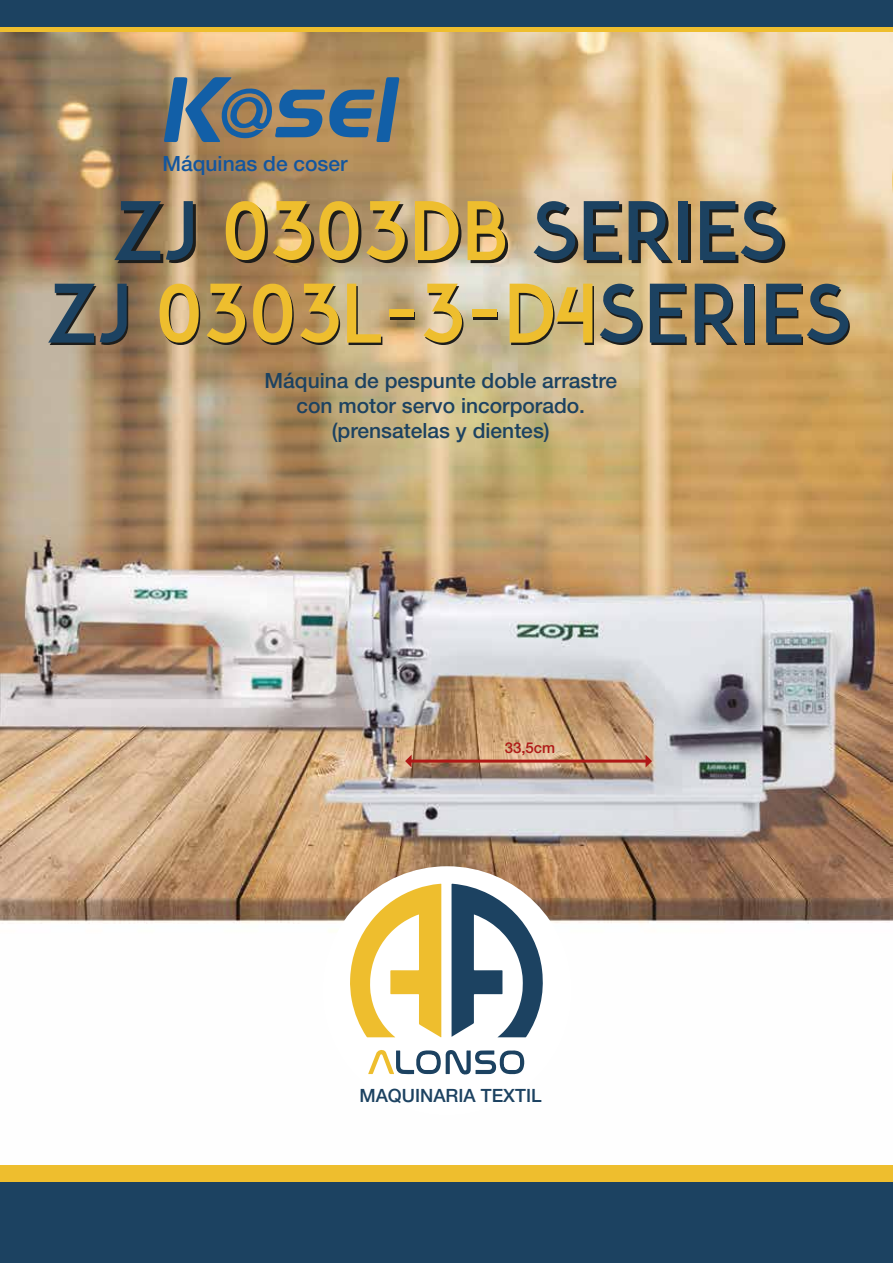
<style>
.page{position:relative;width:893px;height:1263px;background:#fff}
.page>*{position:absolute;margin:0;border:0;box-sizing:border-box;transform-origin:0 0}
.t1{font:79.5px/82.5px "ADAM";color:#1c4261;text-align:center}
.t2{font:500 21px/25.2px "Helvetica Neue";color:#1c4261;text-align:center}
.t3{font:500 21px "Helvetica Neue";color:#13569f}
.t4{font:500 18.3px "Helvetica Neue";color:#1c4261}
.t5{font:500 15px "Helvetica Neue";color:#af1917}
.s1{color:#eebe2e}
</style>
<div class="page">
<img style="left:0;top:0;width:893px;height:1235px">
<div style="left:323px;top:866px;width:249px;height:249px;background:#fff;border-radius:50%"></div>
<svg style="left:883px;top:5px;width:10px;height:343px;background:#e7cea6"></svg>
<div style="left:1px;top:1165px;width:892px;height:87px;background:#eebe2e"></div>
<div style="left:1px;top:1182px;width:892px;height:81px;background:#1c4261"></div>
<svg style="left:350px;top:884px;width:91px;height:153px"></svg>
<svg style="left:451px;top:884px;width:94px;height:153px"></svg>
<svg style="left:368px;top:1050px;width:157px;height:25px"></svg>
<svg style="left:0;top:26px;width:892px;height:6px;background:#cba936"></svg>
<div style="left:0;top:0;width:892px;height:26px;background:#1c4261"></div>
<hr style="left:411px;top:760px;width:238px;height:3px;background:#af1917">
<svg style="left:405px;top:755px;width:7px;height:12px"></svg>
<svg style="left:646px;top:755px;width:6px;height:12px"></svg>
<svg style="left:164px;top:77px;width:235px;height:65px;background:#6c797e"></svg>
<p class="t3" style="left:162px;top:151px;width:187px">Máquinas de coser</p>
<h1 class="t1" style="left:45px;top:190px;width:807px">ZJ <span class="s1">0303db</span> SERIES<br>ZJ <span class="s1">0303L-3-d4</span>SERIES</h1>
<p class="t2" style="left:265px;top:367px;width:354px">Máquina de pespunte doble arrastre con motor servo incorporado. (prensatelas y dientes)</p>
<p class="t5" style="left:505px;top:738px;width:52px">33,5cm</p>
<p class="t4" style="left:359px;top:1084px;width:184px">MAQUINARIA TEXTIL</p>
</div>
